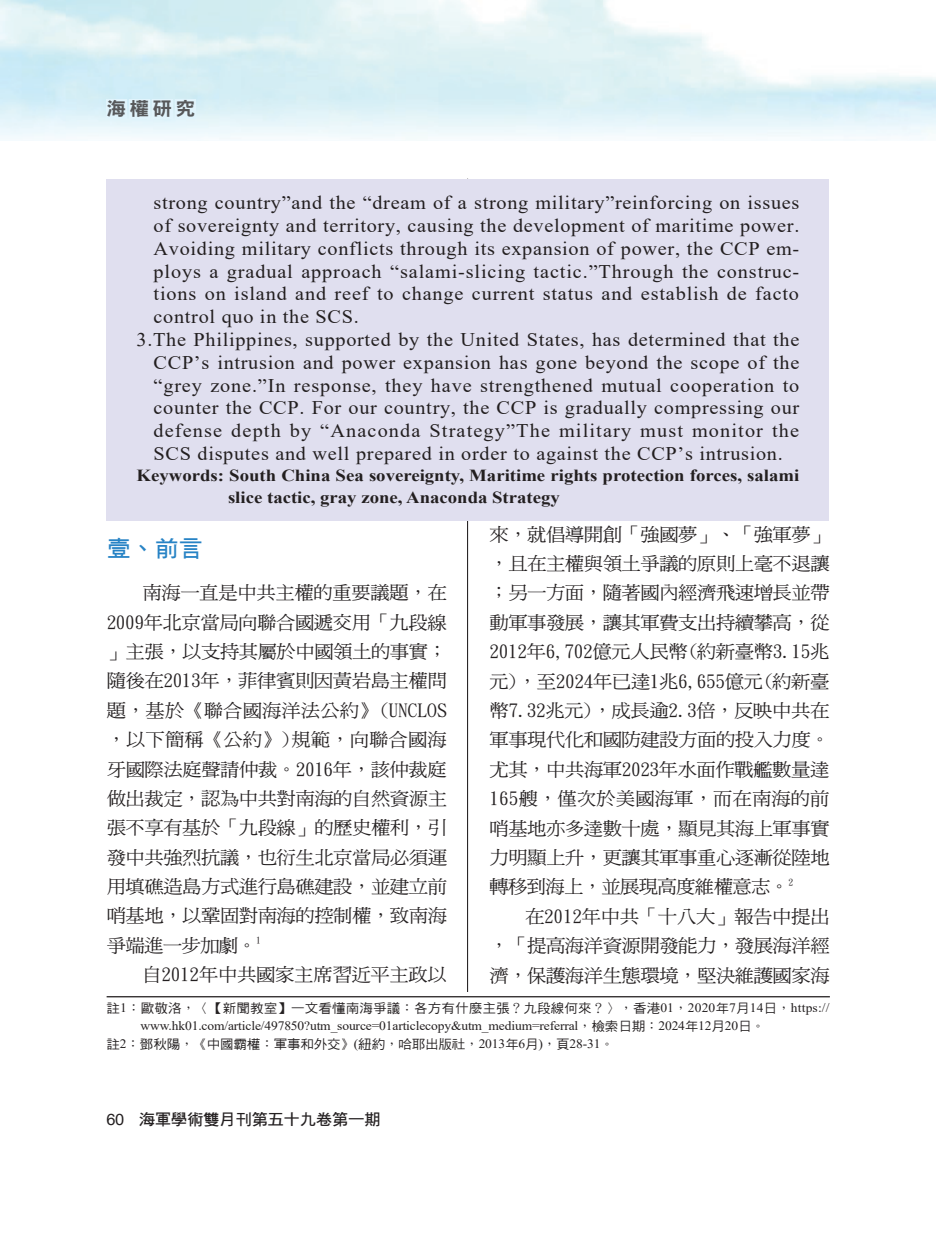
<style>
.page{position:relative;width:936px;height:1234px;background:#fff}
.page>*{position:absolute;margin:0;border:0;box-sizing:border-box;transform-origin:0 0}
.壹{font:22.8px "DF Hei Bd HK BF";color:#2783c5;scale:1.05 1}
.提要_英文{font:19.2px/22.8px "Times New Roman";letter-spacing:.035em;color:#231f20;text-align:justify;scale:1.05 1}
.壹-2{font:18.6px "DFN Hei XB HK BF";color:#57585a;scale:1.05 1}
.t1{font:18.45px/29.4px "DF Ming Md HK BF";letter-spacing:-.025em;color:#231f20;text-align:justify;scale:1.05 1}
.關鍵詞_英文{font:700 16.8px/21.3px "Times New Roman";color:#231f20;scale:1.11 1}
.頁碼1{font:15.6px "DF Hei Bd HK BF";letter-spacing:-.025em;color:#231f20;scale:1.05 1}
.註釋_註一{font:12.9px/18px "Times New Roman";letter-spacing:-.01em;color:#231f20;scale:1.05 1}
.註釋_註一-2{font:12.9px "DF Hei Md HK BF";letter-spacing:-.01em;color:#231f20;scale:1.05 1}
.s1{font-family:"DF Hei Md HK BF"}
.s2{font-family:"DF Kai Shu SB Estd BF"}
.s3{font-family:"Times New Roman"}
.s4{font-family:"Arial"}
</style>
<div class="page">
<hr style="left:467px;top:179px;width:1px;height:871px;background:#231f20">
<div style="left:106px;top:99px;width:20px;height:19px;background:#e1f4fc"></div>
<div style="left:153px;top:99px;width:20px;height:19px;background:#e1f4fc"></div>
<div style="left:130px;top:99px;width:20px;height:19px;background:#e1f4fc"></div>
<div style="left:176px;top:99px;width:20px;height:19px;background:#e1f4fc"></div>
<div style="left:107px;top:179px;width:722px;height:341px;background:#e0dfef"></div>
<div style="left:107px;top:992px;width:722px;height:60px;background:#fff"></div>
<hr style="left:107px;top:995px;width:722px;height:2px;background:#231f20">
<p class="壹-2" style="left:106px;top:99px;width:86px">海權研究</p>
<p class="提要_英文" style="left:153px;top:191px;width:616px">strong country”and the “dream of a strong military”reinforcing on issues of sovereignty and territory, causing the development of maritime power.<br>Avoiding military conflicts through its expansion of power, the CCP em&shy;ploys a gradual approach “salami-slicing tactic.”Through the construc&shy;tions on island and reef to change current status and establish de facto control quo in the SCS.</p>
<p class="提要_英文" style="left:153px;top:327px;width:616px;text-indent:-17px">3.The Philippines, supported by the United States, has determined that the CCP’s intrusion and power expansion has gone beyond the scope of the “grey zone.”In response, they have strengthened mutual cooperation to counter the CCP. For our country, the CCP is gradually compressing our defense depth by “Anaconda Strategy”The military must monitor the SCS disputes and well prepared in order to against the CCP’s intrusion.</p>
<p class="關鍵詞_英文" style="left:228px;top:464px;width:516px;text-indent:-91px">Keywords: South China Sea sovereignty, Maritime rights protection forces, salami slice tactic, gray zone, Anaconda Strategy</p>
<p class="壹" style="left:107px;top:537px;width:93px">壹、前言</p>
<p class="t1" style="left:107px;top:577px;width:325px;text-indent:36px">南海一直是中共主權的重要議題，在2009年北京當局向聯合國遞交用「九段線」主張，以支持其屬於中國領土的事實；隨後在2013年，菲律賓則因黃岩島主權問題，基於《聯合國海洋法公約》(UNCLOS，以下簡稱《公約》)規範，向聯合國海牙國際法庭聲請仲裁。2016年，該仲裁庭做出裁定，認為中共對南海的自然資源主張不享有基於「九段線」的歷史權利，引發中共強烈抗議，也衍生北京當局必須運用填礁造島方式進行島礁建設，並建立前哨基地，以鞏固對南海的控制權，致南海爭端進一步加劇。<sup>1</sup></p>
<p class="t1" style="left:142px;top:959px;width:291px">自2012年中共國家主席習近平主政以</p>
<p class="t1" style="left:489px;top:519px;width:325px">來，就倡導開創「強國夢」、「強軍夢」，且在主權與領土爭議的原則上毫不退讓；另一方面，隨著國內經濟飛速增長並帶動軍事發展，讓其軍費支出持續攀高，從2012年6,702億元人民幣(約新臺幣3.15兆元)，至2024年已達1兆6,655億元(約新臺幣7.32兆元)，成長逾2.3倍，反映中共在軍事現代化和國防建設方面的投入力度。尤其，中共海軍2023年水面作戰艦數量達165艘，僅次於美國海軍，而在南海的前哨基地亦多達數十處，顯見其海上軍事實力明顯上升，更讓其軍事重心逐漸從陸地轉移到海上，並展現高度維權意志。<sup>2</sup></p>
<p class="t1" style="left:489px;top:901px;width:325px;text-indent:36px">在2012年中共「十八大」報告中提出，「提高海洋資源開發能力，發展海洋經濟，保護海洋生態環境，堅決維護國家海</p>
<p class="註釋_註一" style="left:141px;top:997px;width:657px;text-indent:-34px"><span class="s1">註</span>1<span class="s2">：</span><span class="s1">歐敬洛</span><span class="s2">，〈【</span><span class="s1">新聞教室</span><span class="s2">】</span><span class="s1">一文看懂南海爭議</span><span class="s2">：</span><span class="s1">各方有什麼主張</span><span class="s2">？</span><span class="s1">九段線何來</span><span class="s2">？〉，</span><span class="s1">香港</span>01<span class="s2">，</span>2020<span class="s1">年</span>7<span class="s1">月</span>14<span class="s1">日</span><span class="s2">，</span>https:// www.hk01.com/article/497850?utm_source=01articlecopy&amp;utm_medium=referral<span class="s2">，</span><span class="s1">檢索日期</span><span class="s2">：</span>2024<span class="s1">年</span>12<span class="s1">月</span>20<span class="s1">日</span><span class="s2">。</span></p>
<p class="註釋_註一-2" style="left:107px;top:1037px;width:484px">註<span class="s3">2</span><span class="s2">：</span>鄧秋陽<span class="s2">，《</span>中國霸權<span class="s2">：</span>軍事和外交<span class="s2">》</span><span class="s3">(</span>紐約<span class="s2">，</span>哈耶出版社<span class="s2">，</span><span class="s3">2013</span>年<span class="s3">6</span>月<span class="s3">)</span><span class="s2">，</span>頁<span class="s3">28-31</span><span class="s2">。</span></p>
<p class="頁碼1" style="left:106px;top:1111px;width:263px"><span class="s4">60</span> 海軍學術雙月刊第五十九卷第一期</p>
</div>
